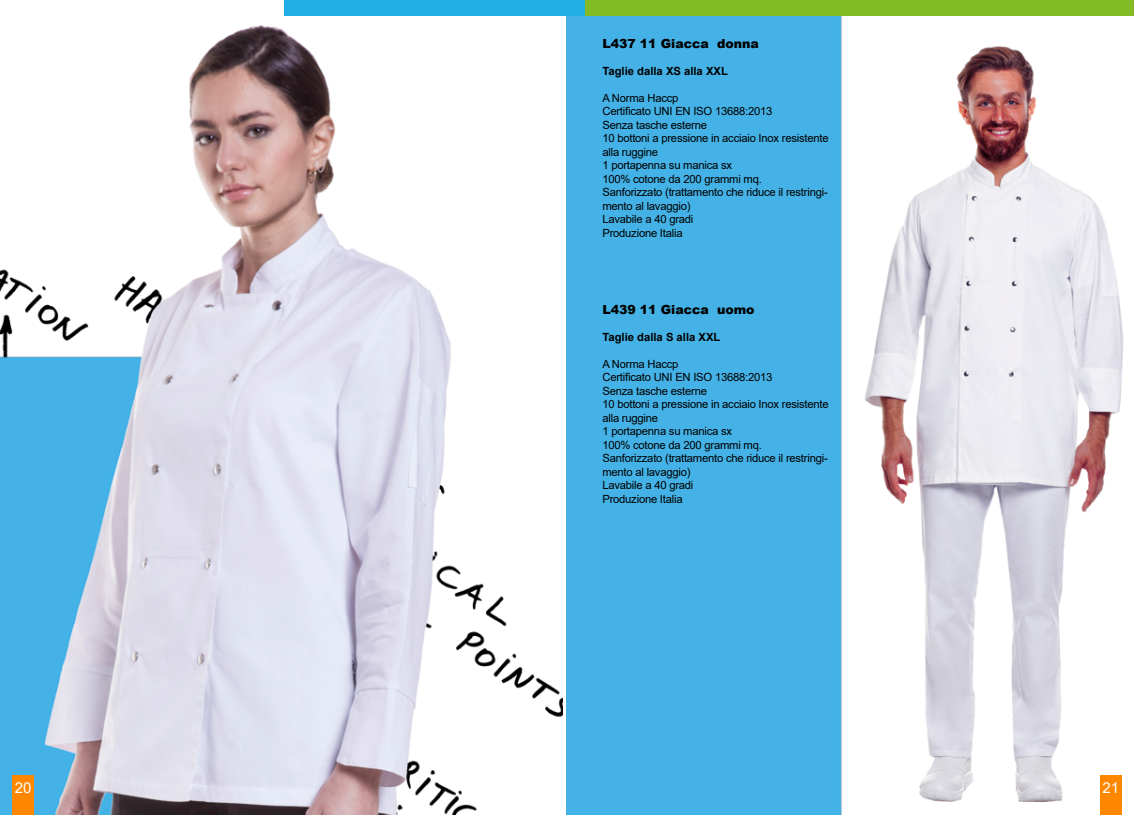
<style>
.page{position:relative;width:1134px;height:815px;background:#fff}
.page>*{position:absolute;margin:0;border:0;box-sizing:border-box;transform-origin:0 0}
.t1{font:15px "Arial";color:#fff}
.t2{font:900 12.5px "Arial";color:#000}
.t3{font:11.25px/13.5px "Arial";letter-spacing:-.02em;color:#000}
.t4{font:700 11.25px "Arial";color:#000}
</style>
<div class="page">
<img style="left:567px;top:16px;width:557px;height:799px">
<img style="left:0;top:5px;width:562px;height:810px">
<div style="left:285px;top:0;width:849px;height:16px;background:#83bb26"></div>
<div style="left:285px;top:0;width:300px;height:16px;background:#21afe6"></div>
<div style="left:1100px;top:775px;width:21px;height:40px;background:#ff8700"></div>
<div style="left:12px;top:775px;width:22px;height:40px;background:#ff8700"></div>
<p class="t2" style="left:602px;top:34px;width:158px">L437 11 Giacca donna</p>
<p class="t4" style="left:602px;top:63px;width:127px">Taglie dalla XS alla XXL</p>
<p class="t3" style="left:602px;top:91px;width:228px">A Norma Haccp<br>Certificato UNI EN ISO 13688:2013<br>Senza tasche esterne<br>10 bottoni a pressione in acciaio Inox resistente alla ruggine<br>1 portapenna su manica sx<br>100% cotone da 200 grammi mq.<br>Sanforizzato (trattamento che riduce il restringi&shy;mento al lavaggio)<br>Lavabile a 40 gradi<br>Produzione Italia</p>
<p class="t2" style="left:602px;top:300px;width:154px">L439 11 Giacca uomo</p>
<p class="t4" style="left:602px;top:329px;width:119px">Taglie dalla S alla XXL</p>
<p class="t3" style="left:602px;top:357px;width:228px">A Norma Haccp<br>Certificato UNI EN ISO 13688:2013<br>Senza tasche esterne<br>10 bottoni a pressione in acciaio Inox resistente alla ruggine<br>1 portapenna su manica sx<br>100% cotone da 200 grammi mq.<br>Sanforizzato (trattamento che riduce il restringi&shy;mento al lavaggio)<br>Lavabile a 40 gradi<br>Produzione Italia</p>
<h1 class="t1" style="left:15px;top:778px;width:18px">20</h1>
<h1 class="t1" style="left:1102px;top:778px;width:18px">21</h1>
</div>
